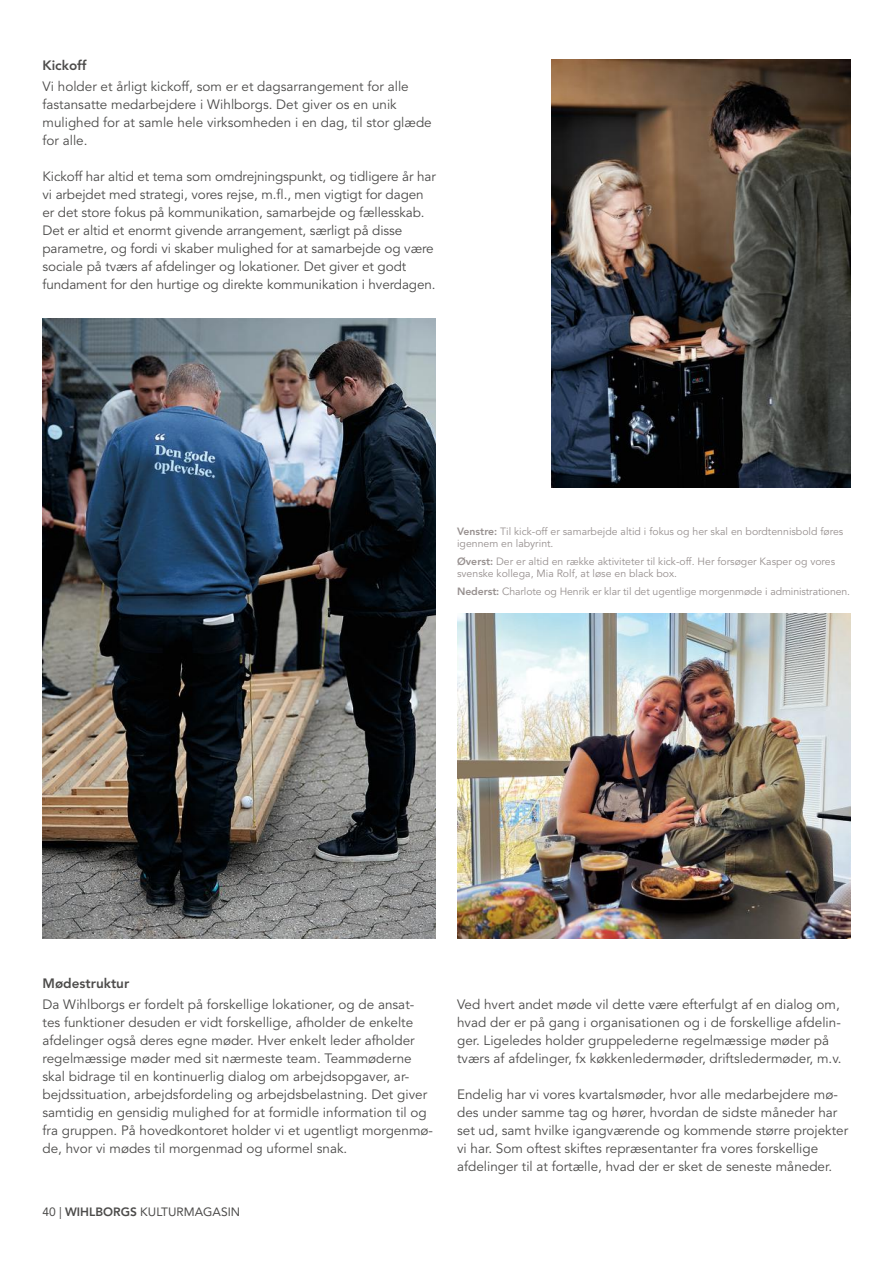
<style>
.page{position:relative;width:893px;height:1263px;background:#fff}
.page>*{position:absolute;margin:0;border:0;box-sizing:border-box;transform-origin:0 0}
.t1{font:13.5px/18px "Avenir LT Std";color:#4c4b4a}
.t2{font:800 13.5px "Avenir LT Std";color:#4c4b4a}
.t3{font:12px "Avenir LT Std";color:#4c4b4a}
.t4{font:10.5px/12px "Avenir LT Std";color:#97908f}
.s1{font-weight:800}
</style>
<div class="page">
<img style="left:43px;top:319px;width:393px;height:619px">
<img style="left:457px;top:614px;width:393px;height:324px">
<img style="left:551px;top:60px;width:299px;height:427px">
<p class="t2" style="left:43px;top:57px;width:46px">Kickoff</p>
<p class="t1" style="left:43px;top:78px;width:391px">Vi holder et årligt kickoff, som er et dagsarrangement for alle fastansatte medarbejdere i Wihlborgs. Det giver os en unik mulighed for at samle hele virksomheden i en dag, til stor glæde for alle.</p>
<p class="t1" style="left:43px;top:168px;width:395px">Kickoff har altid et tema som omdrejningspunkt, og tidligere år har vi arbejdet med strategi, vores rejse, m.fl., men vigtigt for dagen er det store fokus på kommunikation, samarbejde og fællesskab.<br>Det er altid et enormt givende arrangement, særligt på disse parametre, og fordi vi skaber mulighed for at samarbejde og være sociale på tværs af afdelinger og lokationer. Det giver et godt fundament for den hurtige og direkte kommunikation i hverdagen.</p>
<p class="t4" style="left:457px;top:525px;width:388px"><span class="s1">Venstre:</span> Til kick-off er samarbejde altid i fokus og her skal en bordtennisbold føres igennem en labyrint.</p>
<p class="t4" style="left:457px;top:556px;width:380px"><span class="s1">Øverst:</span> Der er altid en række aktiviteter til kick-off. Her forsøger Kasper og vores svenske kollega, Mia Rolf, at løse en black box.</p>
<p class="t4" style="left:457px;top:586px;width:395px"><span class="s1">Nederst:</span> Charlote og Henrik er klar til det ugentlige morgenmøde i administrationen.</p>
<p class="t2" style="left:43px;top:975px;width:88px">Mødestruktur</p>
<p class="t1" style="left:43px;top:996px;width:392px">Da Wihlborgs er fordelt på forskellige lokationer, og de ansat&shy;tes funktioner desuden er vidt forskellige, afholder de enkelte afdelinger også deres egne møder. Hver enkelt leder afholder regelmæssige møder med sit nærmeste team. Teammøderne skal bidrage til en kontinuerlig dialog om arbejdsopgaver, ar&shy;bejdssituation, arbejdsfordeling og arbejdsbelastning. Det giver samtidig en gensidig mulighed for at formidle information til og fra gruppen. På hovedkontoret holder vi et ugentligt morgenmø&shy;de, hvor vi mødes til morgenmad og uformel snak.</p>
<p class="t1" style="left:457px;top:996px;width:386px">Ved hvert andet møde vil dette være efterfulgt af en dialog om, hvad der er på gang i organisationen og i de forskellige afdelin&shy;ger. Ligeledes holder gruppelederne regelmæssige møder på tværs af afdelinger, fx køkkenledermøder, driftsledermøder, m.v.</p>
<p class="t1" style="left:457px;top:1086px;width:392px">Endelig har vi vores kvartalsmøder, hvor alle medarbejdere mø&shy;des under samme tag og hører, hvordan de sidste måneder har set ud, samt hvilke igangværende og kommende større projekter vi har. Som oftest skiftes repræsentanter fra vores forskellige afdelinger til at fortælle, hvad der er sket de seneste måneder.</p>
<p class="t3" style="left:43px;top:1205px;width:199px">40 | <span class="s1">WIHLBORGS</span> KULTURMAGASIN</p>
</div>
